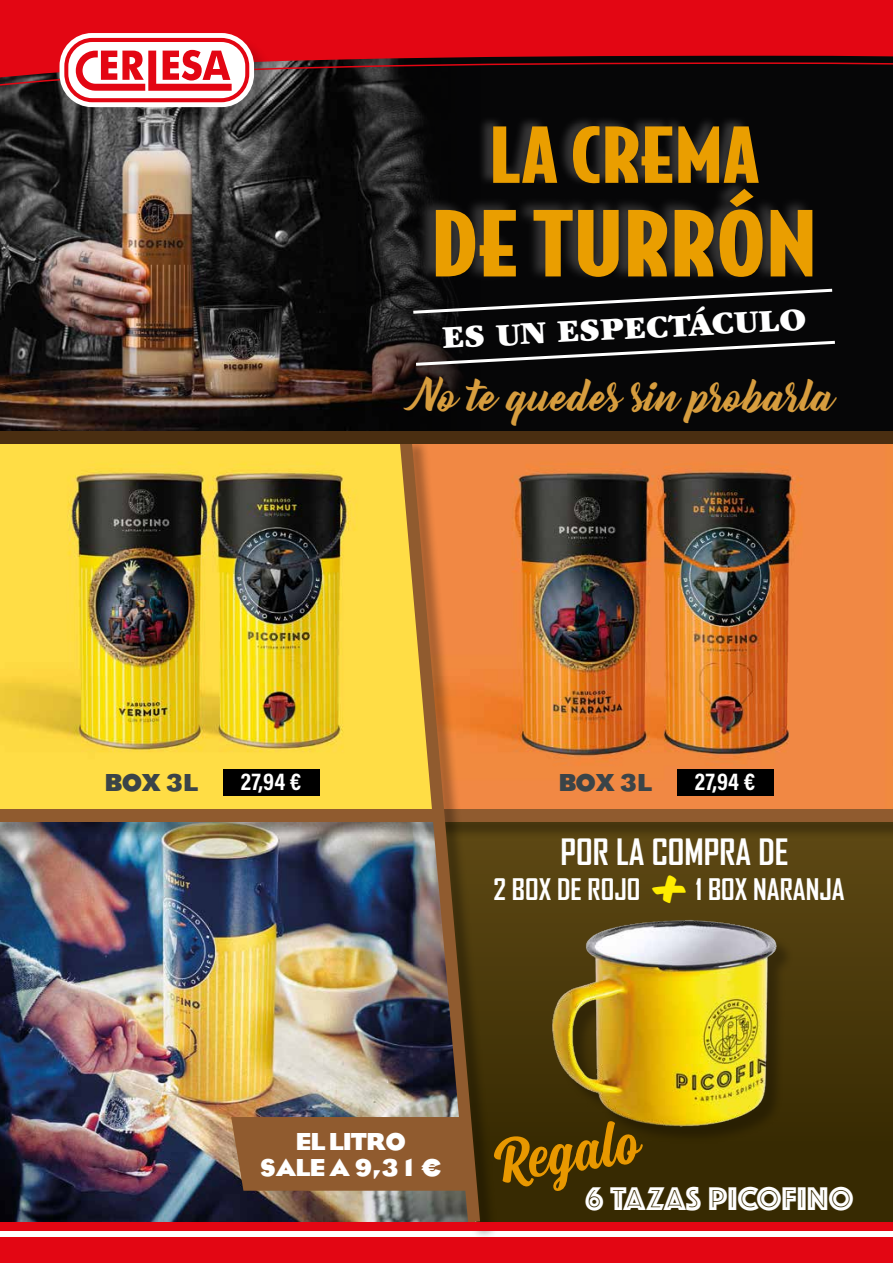
<style>
.page{position:relative;width:893px;height:1263px;background:#fff}
.page>*{position:absolute;margin:0;border:0;box-sizing:border-box;transform-origin:0 0}
.t1{font:900 86.1px "Bodega Sans";color:#ea9e00;scale:1.19 1}
.t2{font:900 73.05px "Bodega Sans";color:#ea9e00;scale:1.19 1}
.t3{font:63px "Medallion";color:#e89800}
.t4{font:39.15px "Bernadette";color:#d79d3e}
.t5{font:700 34.8px "Agency FB";color:#fff}
.t6{font:34.05px "Phosphate Inline";color:#fff}
.t7{font:33px "ITC Garamond Std Ult";color:#fff}
.t8{font:700 28.5px "Agency FB";color:#fff}
.t9{font:24.75px "Acumin Variable Concept";letter-spacing:.02em;color:#fff}
.t10{font:700 21.75px/26.1px "Milan";color:#fff;text-align:center}
.t11{font:700 21.75px "Milan";color:#3b4448}
.s1{font-family:"Komika Axis";font-weight:400;font-size:49.5px;color:#ffed00}
</style>
<div class="page">
<img style="left:0;top:443px;width:399px;height:366px">
<img style="left:0;top:840px;width:399px;height:382px">
<div style="left:264px;top:39px;width:629px;height:398px;background:#060607"></div>
<img style="left:498px;top:443px;width:395px;height:366px">
<svg style="left:498px;top:840px;width:395px;height:382px;background:#453508"></svg>
<img style="left:0;top:88px;width:460px;height:343px">
<div style="left:417px;top:176px;width:395px;height:106px;background:#555454;opacity:.6"></div>
<svg style="left:410px;top:287px;width:423px;height:28px"></svg>
<svg style="left:413px;top:339px;width:422px;height:28px"></svg>
<div style="left:0;top:811px;width:893px;height:29px;background:#000;opacity:.3"></div>
<div style="left:0;top:809px;width:893px;height:12px;background:#905b2f"></div>
<div style="left:402px;top:438px;width:96px;height:802px;background:#000;opacity:.3"></div>
<img style="left:399px;top:443px;width:81px;height:779px">
<div style="left:223px;top:769px;width:96px;height:26px;background:#000"></div>
<div style="left:677px;top:769px;width:96px;height:26px;background:#000"></div>
<div style="left:231px;top:1117px;width:237px;height:74px;background:#905b2f"></div>
<div style="left:0;top:431px;width:893px;height:12px;background:#4a2e11"></div>
<img style="left:507px;top:870px;width:306px;height:302px">
<div style="left:478px;top:115px;width:280px;height:72px;background:#555454;opacity:.6"></div>
<svg style="left:0;top:0;width:893px;height:88px"></svg>
<div style="left:0;top:1237px;width:893px;height:26px;background:#e30613"></div>
<div style="left:0;top:1222px;width:893px;height:9px;background:#e30613"></div>
<div style="left:62px;top:35px;width:211px;height:91px;background:#000;opacity:.15"></div>
<svg style="left:60px;top:33px;width:194px;height:74px"></svg>
<svg style="left:64px;top:38px;width:185px;height:64px"></svg>
<h2 class="t2" style="left:489px;top:107px;width:229px">LA CREMA</h2>
<h1 class="t1" style="left:431px;top:187px;width:326px">DE TURRÓN</h1>
<p class="t7" style="left:441px;top:319px;width:366px;rotate:-3deg">ES UN ESPECTÁCULO</p>
<h3 class="t4" style="left:412px;top:365px;width:425px">No te quedes sin probarla</h3>
<p class="t11" style="left:105px;top:766px;width:94px">BOX 3L</p>
<p class="t9" style="left:241px;top:765px;width:62px">27,94 €</p>
<p class="t11" style="left:559px;top:766px;width:94px">BOX 3L</p>
<p class="t9" style="left:695px;top:765px;width:62px">27,94 €</p>
<p class="t5" style="left:560px;top:833px;width:229px">POR LA COMPRA DE</p>
<p class="t8" style="left:493px;top:874px;width:353px">2 BOX DE ROJO <span class="s1">+</span>1 BOX NARANJA</p>
<p class="t10" style="left:260px;top:1128px;width:182px">EL LITRO<br>SALE a 9,31 €</p>
<h3 class="t3" style="left:489px;top:1128px;width:149px;rotate:-8deg">Regalo</h3>
<p class="t6" style="left:585px;top:1174px;width:270px">6 TAZAS PICOFINO</p>
</div>
